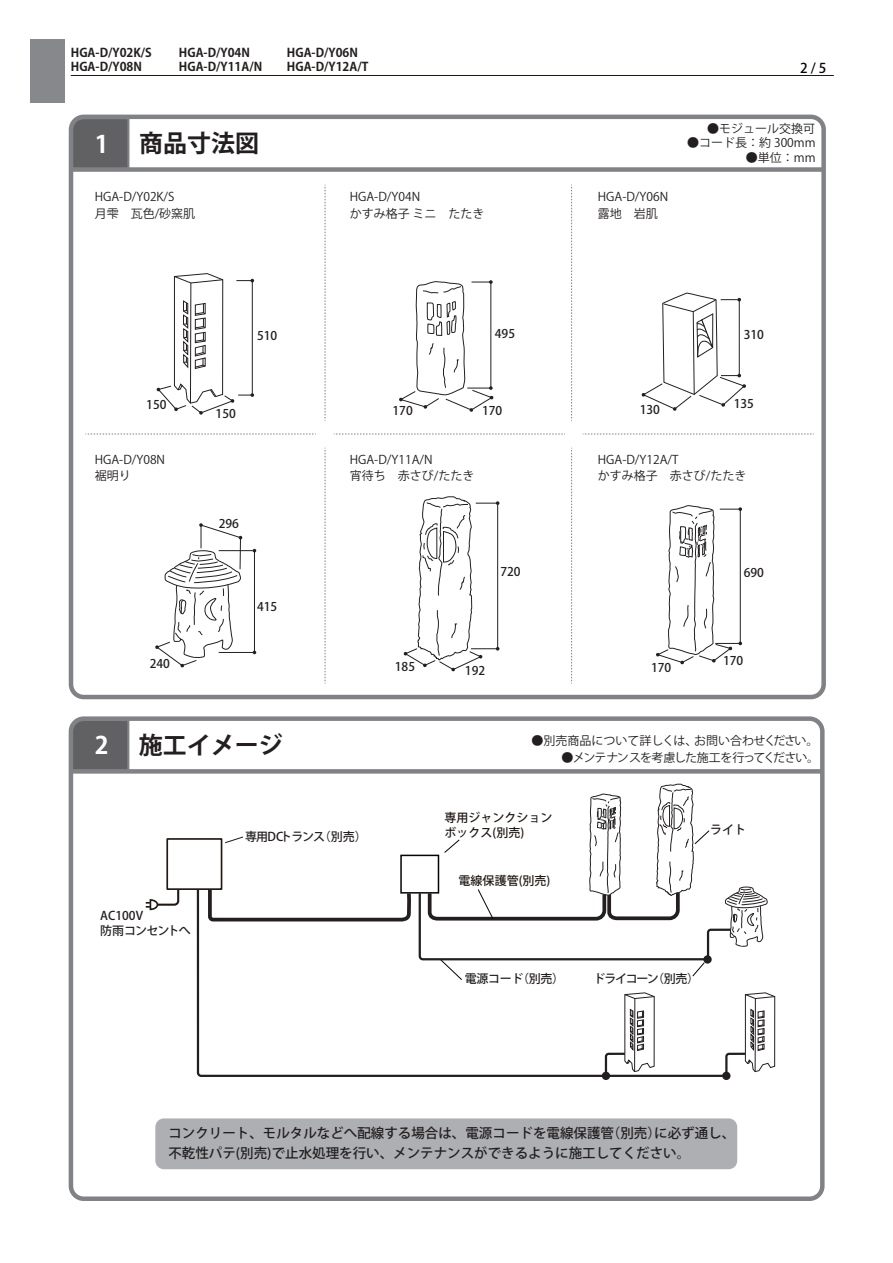
<style>
.page{position:relative;width:893px;height:1263px;background:#fff}
.page>*{position:absolute;margin:0;border:0;box-sizing:border-box;transform-origin:0 0}
.t1{font:700 24px "Koz Go Pro";color:#231f20}
.t2{font:700 24px "Koz Go Pro";color:#fff}
.t3{font:500 13.5px/19.5px "Koz Go Pro";color:#231f20}
.t4{font:500 13.5px "Koz Go Pro";color:#070304}
.t5{font:12px/16.5px "Koz Go Pro";color:#231f20}
.t6{font:500 12px/14.2px "Koz Go Pro";color:#231f20}
.t7{font:700 12px "Koz Go Pro";color:#231f20}
.t8{font:500 12px/15px "Koz Go Pro";color:#211814}
.t9{font:12px "Koz Go Pro";letter-spacing:-.08em;color:#231f20}
.t10{font:500 12px "Koz Go Pro";letter-spacing:-.08em;color:#231f20}
.t11{font:500 12px "Koz Go Pro";letter-spacing:-.1em;color:#231f20}
</style>
<div class="page">
<div style="left:30px;top:39px;width:34px;height:64px;background:#86888b"></div>
<hr style="left:71px;top:75px;width:763px;height:1px;background:#211814">
<div style="left:74px;top:120px;width:56px;height:47px;background:#616164"></div>
<div style="left:69px;top:115px;width:757px;height:584px;border:4px solid #808285;border-radius:13px"></div>
<div style="left:71px;top:167px;width:752px;height:5px;background:#808285"></div>
<svg style="left:85px;top:434px;width:231px;height:1px"></svg>
<svg style="left:334px;top:434px;width:231px;height:1px"></svg>
<svg style="left:583px;top:434px;width:231px;height:1px"></svg>
<svg style="left:325px;top:185px;width:1px;height:236px"></svg>
<svg style="left:571px;top:185px;width:1px;height:236px"></svg>
<svg style="left:325px;top:448px;width:1px;height:236px"></svg>
<svg style="left:571px;top:448px;width:1px;height:236px"></svg>
<div style="left:155px;top:1118px;width:582px;height:51px;background:#aeafb3;border-radius:9px"></div>
<div style="left:74px;top:721px;width:56px;height:48px;background:#616164"></div>
<div style="left:69px;top:716px;width:756px;height:485px;border:4px solid #808285;border-radius:13px"></div>
<div style="left:73px;top:769px;width:748px;height:5px;background:#808285"></div>
<svg style="left:196px;top:890px;width:528px;height:187px"></svg>
<div style="left:603px;top:1072px;width:6px;height:7px;background:#231f20;border-radius:50%"></div>
<div style="left:602px;top:1072px;width:8px;height:8px;border:2px solid #231f20;border-radius:50%"></div>
<div style="left:723px;top:1072px;width:7px;height:7px;background:#231f20;border-radius:50%"></div>
<div style="left:722px;top:1072px;width:8px;height:8px;border:2px solid #231f20;border-radius:50%"></div>
<svg style="left:146px;top:890px;width:34px;height:21px"></svg>
<div style="left:166px;top:838px;width:56px;height:52px;border:2px solid #211814"></div>
<hr style="left:219px;top:652px;width:35px;height:1px;background:#231f20">
<hr style="left:219px;top:550px;width:35px;height:1px;background:#231f20">
<hr style="left:254px;top:551px;width:1px;height:101px;background:#231f20">
<svg style="left:155px;top:523px;width:88px;height:145px"></svg>
<svg style="left:656px;top:505px;width:86px;height:159px"></svg>
<svg style="left:156px;top:273px;width:98px;height:142px"></svg>
<svg style="left:399px;top:280px;width:95px;height:132px"></svg>
<svg style="left:641px;top:293px;width:105px;height:118px"></svg>
<svg style="left:604px;top:992px;width:51px;height:83px"></svg>
<svg style="left:724px;top:992px;width:51px;height:83px"></svg>
<svg style="left:403px;top:496px;width:96px;height:175px"></svg>
<svg style="left:206px;top:784px;width:561px;height:196px"></svg>
<p class="t7" style="left:71px;top:45px;width:82px">HGA-D/Y02K/S</p>
<p class="t7" style="left:179px;top:45px;width:73px">HGA-D/Y04N</p>
<p class="t7" style="left:287px;top:45px;width:73px">HGA-D/Y06N</p>
<p class="t7" style="left:71px;top:59px;width:73px">HGA-D/Y08N</p>
<p class="t7" style="left:179px;top:59px;width:85px">HGA-D/Y11A/N</p>
<p class="t7" style="left:287px;top:59px;width:83px">HGA-D/Y12A/T</p>
<h1 class="t2" style="left:95px;top:128px;width:15px">1</h1>
<h1 class="t1" style="left:139px;top:127px;width:121px">商品寸法図</h1>
<p class="t5" style="left:95px;top:189px;width:102px">HGA-D/Y02K/S<br>月雫　瓦色/砂窯肌</p>
<p class="t5" style="left:350px;top:189px;width:136px">HGA-D/Y04N<br>かすみ格子 ミニ　たたき</p>
<p class="t5" style="left:598px;top:189px;width:72px">HGA-D/Y06N露地　岩肌</p>
<p class="t4" style="left:800px;top:59px;width:28px">2 / 5</p>
<p class="t5" style="left:707px;top:120px;width:109px">●モジュール交換可</p>
<p class="t5" style="left:687px;top:135px;width:130px">●コード長：約 300mm</p>
<p class="t5" style="left:746px;top:150px;width:71px">●単位：mm</p>
<p class="t6" style="left:146px;top:398px;width:22px">150</p>
<p class="t6" style="left:257px;top:329px;width:22px">510</p>
<p class="t6" style="left:216px;top:407px;width:22px">150</p>
<p class="t6" style="left:495px;top:327px;width:22px">495</p>
<p class="t6" style="left:744px;top:328px;width:22px">310</p>
<p class="t6" style="left:393px;top:404px;width:22px">170</p>
<p class="t6" style="left:482px;top:404px;width:22px">170</p>
<p class="t6" style="left:640px;top:403px;width:22px">130</p>
<p class="t6" style="left:734px;top:397px;width:22px">135</p>
<p class="t5" style="left:95px;top:452px;width:72px">HGA-D/Y08N裾明り</p>
<p class="t5" style="left:350px;top:452px;width:126px">HGA-D/Y11A/N<br>宵待ち　赤さび/たたき</p>
<p class="t5" style="left:598px;top:452px;width:150px">HGA-D/Y12A/T<br>かすみ格子　赤さび/たたき</p>
<p class="t6" style="left:150px;top:657px;width:22px">240</p>
<p class="t6" style="left:219px;top:517px;width:22px">296</p>
<p class="t6" style="left:257px;top:600px;width:22px">415</p>
<h1 class="t2" style="left:95px;top:730px;width:15px">2</h1>
<h1 class="t1" style="left:139px;top:729px;width:145px">施工イメージ</h1>
<p class="t6" style="left:100px;top:909px;width:92px">AC100V<br>防雨コンセントへ</p>
<p class="t10" style="left:245px;top:829px;width:123px">専用DCトランス（別売）</p>
<p class="t6" style="left:500px;top:565px;width:22px">720</p>
<p class="t6" style="left:744px;top:566px;width:22px">690</p>
<p class="t6" style="left:395px;top:660px;width:22px">185</p>
<p class="t6" style="left:465px;top:664px;width:22px">192</p>
<p class="t6" style="left:651px;top:661px;width:22px">170</p>
<p class="t6" style="left:723px;top:654px;width:22px">170</p>
<p class="t5" style="left:532px;top:733px;width:289px">●別売商品について詳しくは、お問い合わせください。</p>
<p class="t9" style="left:562px;top:750px;width:259px">●メンテナンスを考慮した施工を行ってください。</p>
<p class="t8" style="left:445px;top:810px;width:109px">専用ジャンクションボックス(別売)</p>
<p class="t8" style="left:459px;top:874px;width:93px">電線保護管(別売)</p>
<p class="t8" style="left:710px;top:822px;width:37px">ライト</p>
<p class="t6" style="left:465px;top:972px;width:101px">電源コード（別売）</p>
<p class="t11" style="left:594px;top:971px;width:107px">ドライコーン（別売）</p>
<p class="t3" style="left:168px;top:1124px;width:568px">コンクリート、モルタルなどへ配線する場合は、電源コードを電線保護管（別売）に必ず通し、不乾性パテ(別売)で止水処理を行い、メンテナンスができるように施工してください。</p>
</div>
